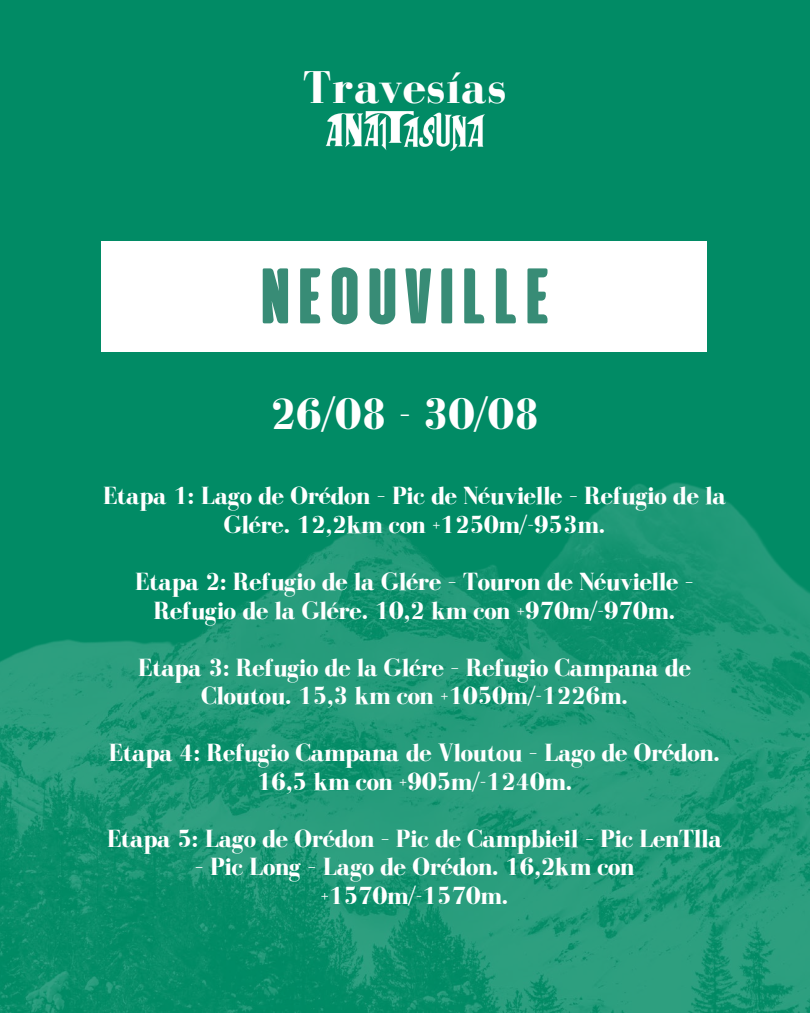
<style>
.page{position:relative;width:810px;height:1013px;background:#fff}
.page>*{position:absolute;margin:0;border:0;box-sizing:border-box;transform-origin:0 0}
.t1{font:800 78.5px "Alienscows";letter-spacing:-.105em;color:#388c76}
.t2{font:700 47.2px "Bodoni FLF";letter-spacing:.02em;color:#fffefe}
.t3{font:700 45.5px "Bodoni FLF";letter-spacing:-.02em;color:#fff}
.t4{font:700 25.5px/28.5px "Bodoni FLF";letter-spacing:-.02em;color:#fff;text-align:center}
</style>
<div class="page">
<div style="left:0;top:0;width:810px;height:1012px;background:#018b65"></div>
<img style="left:325px;top:111px;width:160px;height:40px">
<img style="left:0;top:482px;width:810px;height:530px">
<div style="left:101px;top:241px;width:606px;height:111px;background:#fff"></div>
<h1 class="t2" style="left:303px;top:62px;width:205px">Travesías</h1>
<p class="t1" style="left:253px;top:250px;width:306px">NEOUVILLE</p>
<h2 class="t3" style="left:270px;top:389px;width:272px">26/08 - 30/08</h2>
<h3 class="t4" style="left:103px;top:481px;width:625px">Etapa 1: Lago de Orédon – Pic de Néuvielle – Refugio de la<br>Glére. 12,2km con +1250m/-953m.</h3>
<p class="t4" style="left:135px;top:567px;width:560px">Etapa 2: Refugio de la Glére – Touron de Néuvielle –<br>Refugio de la Glére. 10,2 km con +970m/-970m.</p>
<p class="t4" style="left:138px;top:652px;width:554px">Etapa 3: Refugio de la Glére – Refugio Campana de<br>Cloutou. 15,3 km con +1050m/-1226m.</p>
<p class="t4" style="left:109px;top:738px;width:613px">Etapa 4: Refugio Campana de Vloutou – Lago de Orédon.<br>16,5 km con +905m/-1240m.</p>
<p class="t4" style="left:107px;top:823px;width:617px">Etapa 5: Lago de Orédon – Pic de Campbieil – Pic LenTlla</p>
<p class="t4" style="left:195px;top:852px;width:441px">– Pic Long – Lago de Orédon. 16,2km con +1570m/-1570m.</p>
</div>
